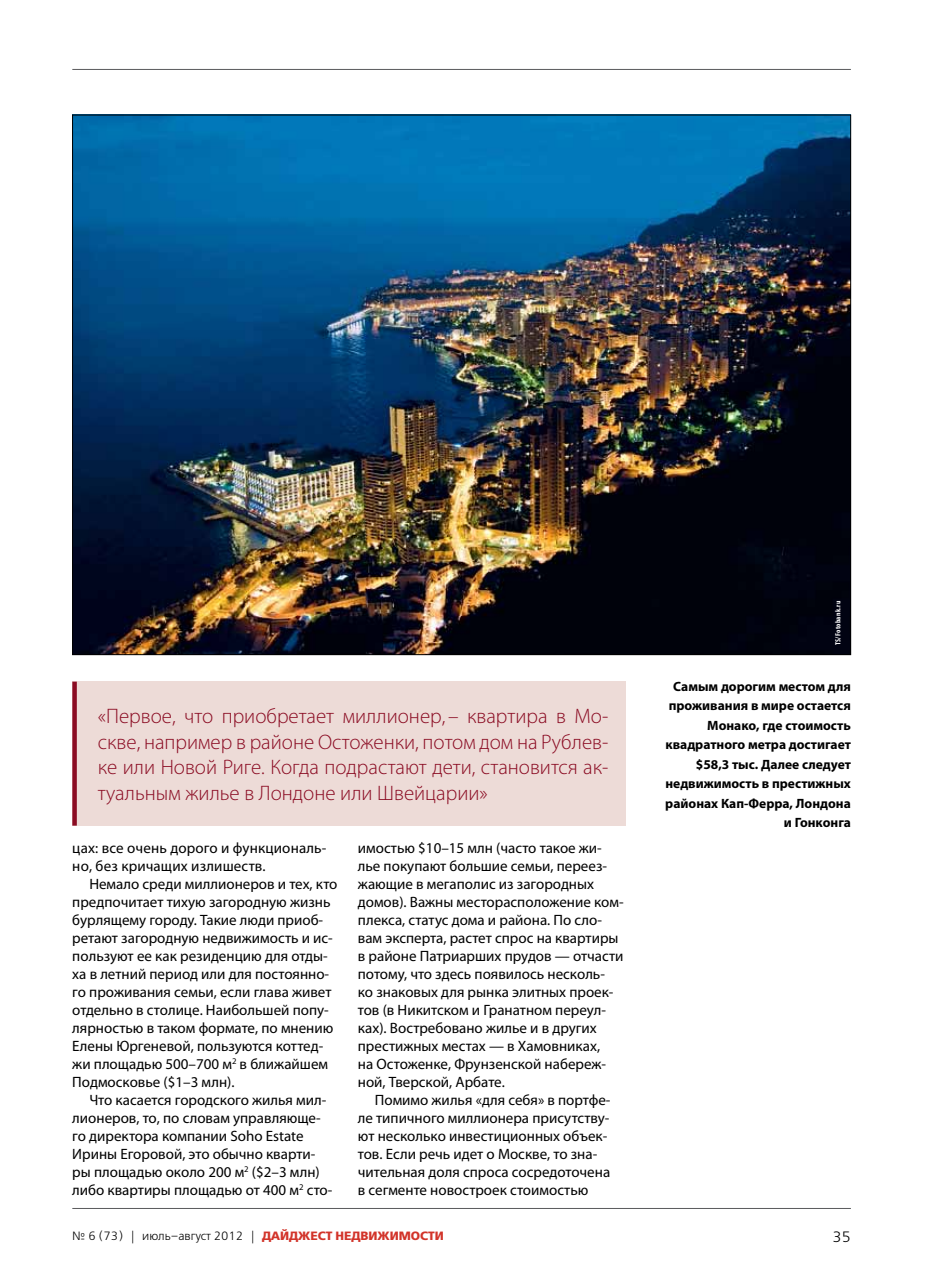
<style>
.page{position:relative;width:936px;height:1263px;background:#fff}
.page>*{position:absolute;margin:0;border:0;box-sizing:border-box;transform-origin:0 0}
.t1{font:300 21px/25.5px "Myriad Pro";color:#8b0c23;text-align:justify}
.t2{font:15px/18px "Myriad Pro";color:#000}
.t3{font:15px "Free Set Light C";color:#000}
.t4{font:700 13.5px/19.5px "Myriad Pro";color:#000;text-align:right}
.t5{font:12px "Free Set Light C";color:#000}
.t6{font:700 condensed 7.5px "Myriad Pro";letter-spacing:.04em;color:#fff}
.s1{font-family:"Free Set Bold C";color:#d2342a}
</style>
<div class="page">
<hr style="left:72px;top:1208px;width:778px;height:1px;background:#58595b">
<hr style="left:72px;top:69px;width:778px;height:1px;background:#58595b">
<div style="left:72px;top:682px;width:553px;height:144px;background:#eddbd7"></div>
<div style="left:72px;top:682px;width:5px;height:144px;background:#8b0c23"></div>
<img style="left:74px;top:117px;width:774px;height:536px">
<h1 class="t1" style="left:98px;top:704px;width:512px">«Первое, что приобретает миллионер, – квартира в Мо&shy;скве, например в районе Остоженки, потом дом на Рублев&shy;ке или Новой Риге. Когда подрастают дети, становится ак&shy;туальным жилье в Лондоне или Швейцарии»</h1>
<p class="t2" style="left:358px;top:839px;width:267px">имостью $10–15 млн (часто такое жи&shy;лье покупают большие семьи, переез&shy;жающие в мегаполис из загородных домов). Важны месторасположение ком&shy;плекса, статус дома и района. По сло&shy;вам эксперта, растет спрос на квартиры в районе Патриарших прудов — отчасти потому, что здесь появилось несколь&shy;ко знаковых для рынка элитных проек&shy;тов (в Никитском и Гранатном переул&shy;ках). Востребовано жилье и в других престижных местах — в Хамовниках,<br>на Остоженке, Фрунзенской набереж&shy;ной, Тверской, Арбате.</p>
<p class="t2" style="left:358px;top:1091px;width:254px;text-indent:17px">Помимо жилья «для себя» в портфе&shy;ле типичного миллионера присутству&shy;ют несколько инвестиционных объек&shy;тов. Если речь идет о Москве, то зна&shy;чительная доля спроса сосредоточена в сегменте новостроек стоимостью</p>
<p class="t5" style="left:72px;top:1230px;width:373px">№ 6 (73) | июль–август 2012 | <span class="s1">ДАЙДЖЕСТ НЕДВИЖИМОСТИ</span></p>
<p class="t2" style="left:72px;top:839px;width:256px">цах: все очень дорого и функциональ&shy;но, без кричащих излишеств.</p>
<p class="t2" style="left:72px;top:875px;width:266px;text-indent:17px">Немало среди миллионеров и тех, кто предпочитает тихую загородную жизнь бурлящему городу. Такие люди приоб&shy;ретают загородную недвижимость и ис&shy;пользуют ее как резиденцию для отды&shy;ха в летний период или для постоянно&shy;го проживания семьи, если глава живет отдельно в столице. Наибольшей попу&shy;лярностью в таком формате, по мнению Елены Юргеневой, пользуются коттед&shy;жи площадью 500–700 м<sup>2</sup> в ближайшем Подмосковье ($1–3 млн).</p>
<p class="t2" style="left:72px;top:1091px;width:261px;text-indent:17px">Что касается городского жилья мил&shy;лионеров, то, по словам управляюще&shy;го директора компании Soho Estate Ирины Егоровой, это обычно кварти&shy;ры площадью около 200 м<sup>2</sup> ($2–3 млн) либо квартиры площадью от 400 м<sup>2</sup> сто-</p>
<p class="t6" style="left:833px;top:645px;width:46px;rotate:-90deg">TS/Fotobank.ru</p>
<p class="t4" style="left:665px;top:676px;width:187px">Самым дорогим местом для проживания в мире остается<br>Монако, где стоимость квадратного метра достигает $58,3 тыс. Далее следует недвижимость в престижных районах Кап-Ферра, Лондона и Гонконга</p>
<p class="t3" style="left:832px;top:1229px;width:20px">35</p>
</div>
